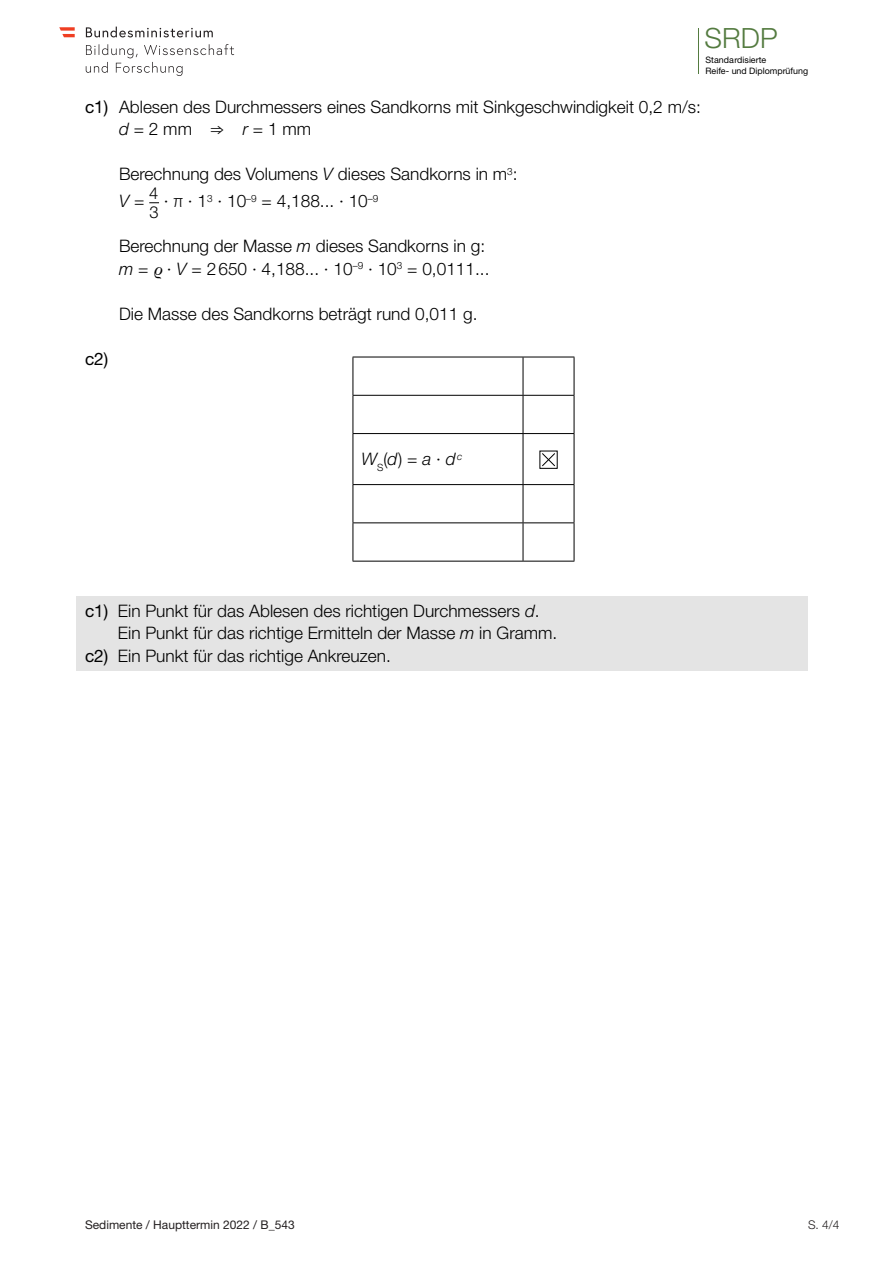
<style>
.page{position:relative;width:893px;height:1263px;background:#fff}
.page>*{position:absolute;margin:0;border:0;box-sizing:border-box;transform-origin:0 0}
.t1{font:300 27.9px "Helvetica Neue LT Std";color:#547b40}
.t2{font:300 17.25px/22.5px "Helvetica Neue LT Std";color:#000}
.t3{font:italic 300 17.25px "Helvetica Neue LT Std";color:#000}
.t4{font:17.25px "Helvetica Neue LT Std";color:#000}
.t5{font:300 16.5px/18.8px "Helvetica Neue LT Std";color:#000}
.t6{font:12px "Helvetica Neue LT Std";color:#231f20}
.t7{font:300 12px "Helvetica Neue LT Std";color:#231f20}
.t8{font:8.85px/10.6px "Helvetica Neue LT Std";color:#000001}
.s1{font-weight:400}
.s2{font-style:italic}
.s3{font-family:"Lucida Sans Unicode";font-weight:400}
.s4{font-family:"Times New Roman";font-weight:400;font-style:italic}
.s5{font-style:normal}
</style>
<div class="page">
<svg style="left:86px;top:44px;width:148px;height:32px"></svg>
<svg style="left:86px;top:27px;width:127px;height:10px"></svg>
<svg style="left:59px;top:27px;width:16px;height:10px"></svg>
<hr style="left:698px;top:28px;width:1px;height:46px;background:#547b40">
<hr style="left:353px;top:357px;width:1px;height:38px;background:#000">
<hr style="left:353px;top:357px;width:170px;height:1px;background:#000">
<hr style="left:523px;top:357px;width:1px;height:38px;background:#000">
<hr style="left:574px;top:357px;width:1px;height:38px;background:#000">
<hr style="left:523px;top:357px;width:51px;height:1px;background:#000">
<hr style="left:353px;top:396px;width:1px;height:37px;background:#000">
<hr style="left:353px;top:395px;width:170px;height:1px;background:#000">
<hr style="left:523px;top:396px;width:1px;height:37px;background:#000">
<hr style="left:574px;top:396px;width:1px;height:37px;background:#000">
<hr style="left:523px;top:395px;width:51px;height:1px;background:#000">
<hr style="left:353px;top:434px;width:1px;height:50px;background:#000">
<hr style="left:353px;top:433px;width:170px;height:1px;background:#000">
<hr style="left:523px;top:434px;width:1px;height:50px;background:#000">
<hr style="left:574px;top:434px;width:1px;height:50px;background:#000">
<hr style="left:523px;top:433px;width:51px;height:1px;background:#000">
<hr style="left:353px;top:485px;width:1px;height:37px;background:#000">
<hr style="left:353px;top:484px;width:170px;height:1px;background:#000">
<hr style="left:523px;top:485px;width:1px;height:37px;background:#000">
<hr style="left:574px;top:485px;width:1px;height:37px;background:#000">
<hr style="left:523px;top:484px;width:51px;height:1px;background:#000">
<hr style="left:353px;top:523px;width:1px;height:38px;background:#000">
<hr style="left:353px;top:522px;width:170px;height:1px;background:#000">
<hr style="left:353px;top:561px;width:170px;height:1px;background:#000">
<hr style="left:523px;top:523px;width:1px;height:38px;background:#000">
<hr style="left:574px;top:523px;width:1px;height:38px;background:#000">
<hr style="left:523px;top:522px;width:51px;height:1px;background:#000">
<hr style="left:523px;top:561px;width:51px;height:1px;background:#000">
<div style="left:539px;top:451px;width:19px;height:18px;border:1px solid #000"></div>
<svg style="left:541px;top:452px;width:15px;height:15px"></svg>
<div style="left:77px;top:596px;width:731px;height:74px;background:#e4e4e4"></div>
<h1 class="t1" style="left:705px;top:21px;width:74px">SRDP</h1>
<p class="t8" style="left:705px;top:54px;width:104px">Standardisierte<br>Reife- und Diplomprüfung</p>
<p class="t2" style="left:119px;top:95px;width:583px;text-indent:-34px"><span class="s1">c1)</span> Ablesen des Durchmessers eines Sandkorns mit Sinkgeschwindigkeit 0,2 m/s: <span class="s2">d</span> = 2 mm <span class="s3">⇒</span> <span class="s2">r</span> = 1 mm</p>
<p class="t2" style="left:119px;top:160px;width:400px;line-height:27px">Berechnung des Volumens <span class="s2">V</span> dieses Sandkorns in m<sup>3</sup>:<br><span class="s2">V</span> =</p>
<p class="t5" style="left:149px;top:183px;width:11px">4<br>3</p>
<p class="t2" style="left:164px;top:190px;width:216px">∙ π ∙ 1<sup>3</sup> ∙ 10<sup>–9</sup> = 4,188... ∙ 10<sup>–9</sup></p>
<p class="t2" style="left:119px;top:235px;width:372px">Berechnung der Masse <span class="s2">m</span> dieses Sandkorns in g: <span class="s2">m</span> = <span class="s4">ϱ</span> ∙ <span class="s2">V</span> = 2 650 ∙ 4,188... ∙ 10<sup>–9</sup> ∙ 10<sup>3</sup> = 0,0111...</p>
<p class="t2" style="left:119px;top:302px;width:360px">Die Masse des Sandkorns beträgt rund 0,011 g.</p>
<p class="t4" style="left:85px;top:349px;width:25px">c2)</p>
<p class="t3" style="left:361px;top:449px;width:102px">W<sub>S</sub><span class="s5">(</span>d<span class="s5">) =</span> a <span class="s5">∙</span> d<sup>c</sup></p>
<p class="t2" style="left:85px;top:599px;width:456px"><span class="s1">c1)</span> Ein Punkt für das Ablesen des richtigen Durchmessers <span class="s2">d</span>.</p>
<p class="t2" style="left:118px;top:622px;width:441px">Ein Punkt für das richtige Ermitteln der Masse <span class="s2">m</span> in Gramm.</p>
<p class="t2" style="left:85px;top:644px;width:307px"><span class="s1">c2)</span> Ein Punkt für das richtige Ankreuzen.</p>
<p class="t6" style="left:85px;top:1217px;width:211px">Sedimente / Haupttermin 2022 / B_543</p>
<p class="t7" style="left:808px;top:1217px;width:33px">S. 4/4</p>
</div>
